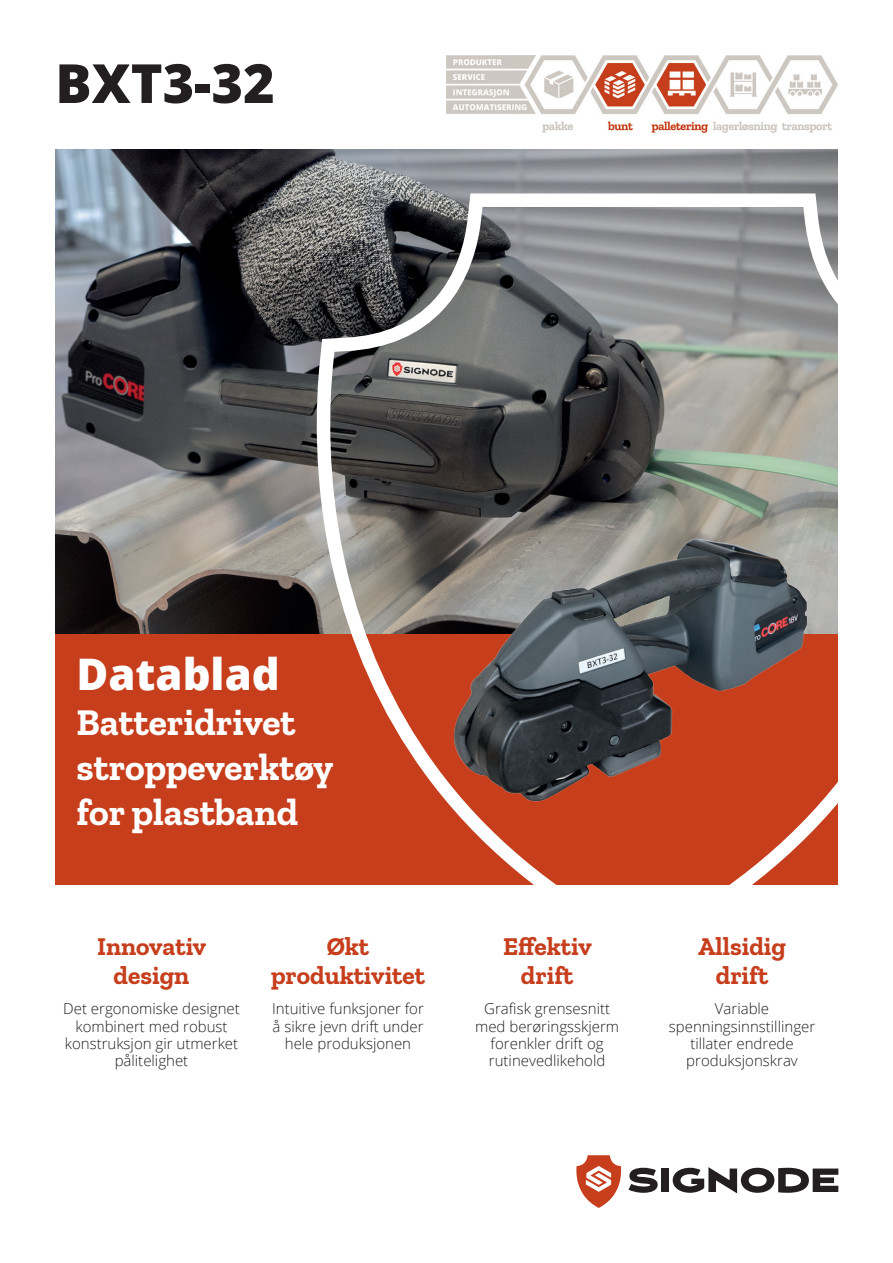
<style>
.page{position:relative;width:893px;height:1263px;background:#fff}
.page>*{position:absolute;margin:0;border:0;box-sizing:border-box;transform-origin:0 0}
.t1{font:800 54px "Open Sans";color:#231f20}
.t2{font:800 43.5px "Open Sans";color:#fff}
.t3{font:700 37.5px/45px "Zilla Slab";color:#fff}
.t4{font:700 25.5px/28.5px "Zilla Slab";color:#c63e1c;text-align:center}
.t5{font:300 15px/17.2px "Open Sans";color:#231f20;text-align:center}
</style>
<div class="page">
<div style="left:55px;top:633px;width:783px;height:251px;background:#c63e1c"></div>
<img style="left:55px;top:150px;width:783px;height:484px">
<svg style="left:303px;top:185px;width:535px;height:700px"></svg>
<svg style="left:576px;top:1155px;width:45px;height:53px"></svg>
<svg style="left:628px;top:1168px;width:30px;height:25px"></svg>
<div style="left:661px;top:1168px;width:8px;height:24px;background:#231f20"></div>
<svg style="left:673px;top:1167px;width:165px;height:26px"></svg>
<img style="left:446px;top:56px;width:392px;height:77px">
<h1 class="t1" style="left:55px;top:42px;width:221px">BXT3-32</h1>
<h2 class="t2" style="left:77px;top:641px;width:205px">Datablad</h2>
<h3 class="t3" style="left:77px;top:700px;width:258px">Batteridrivet stroppeverktøy for plastband</h3>
<h3 class="t4" style="left:97px;top:932px;width:111px">Innovativ design</h3>
<h3 class="t4" style="left:271px;top:932px;width:155px">Økt produktivitet</h3>
<h3 class="t4" style="left:503px;top:932px;width:90px">Effektiv drift</h3>
<h3 class="t4" style="left:698px;top:932px;width:90px">Allsidig drift</h3>
<p class="t5" style="left:63px;top:1000px;width:178px">Det ergonomiske designet kombinert med robust konstruksjon gir utmerket pålitelighet</p>
<p class="t5" style="left:272px;top:1000px;width:153px">Intuitive funksjoner for å sikre jevn drift under hele produksjonen</p>
<p class="t5" style="left:475px;top:1000px;width:145px">Grafisk grensesnitt med berøringsskjerm forenkler drift og rutinevedlikehold</p>
<p class="t5" style="left:669px;top:1000px;width:148px">Variable spenningsinnstillinger tillater endrede produksjonskrav</p>
</div>
